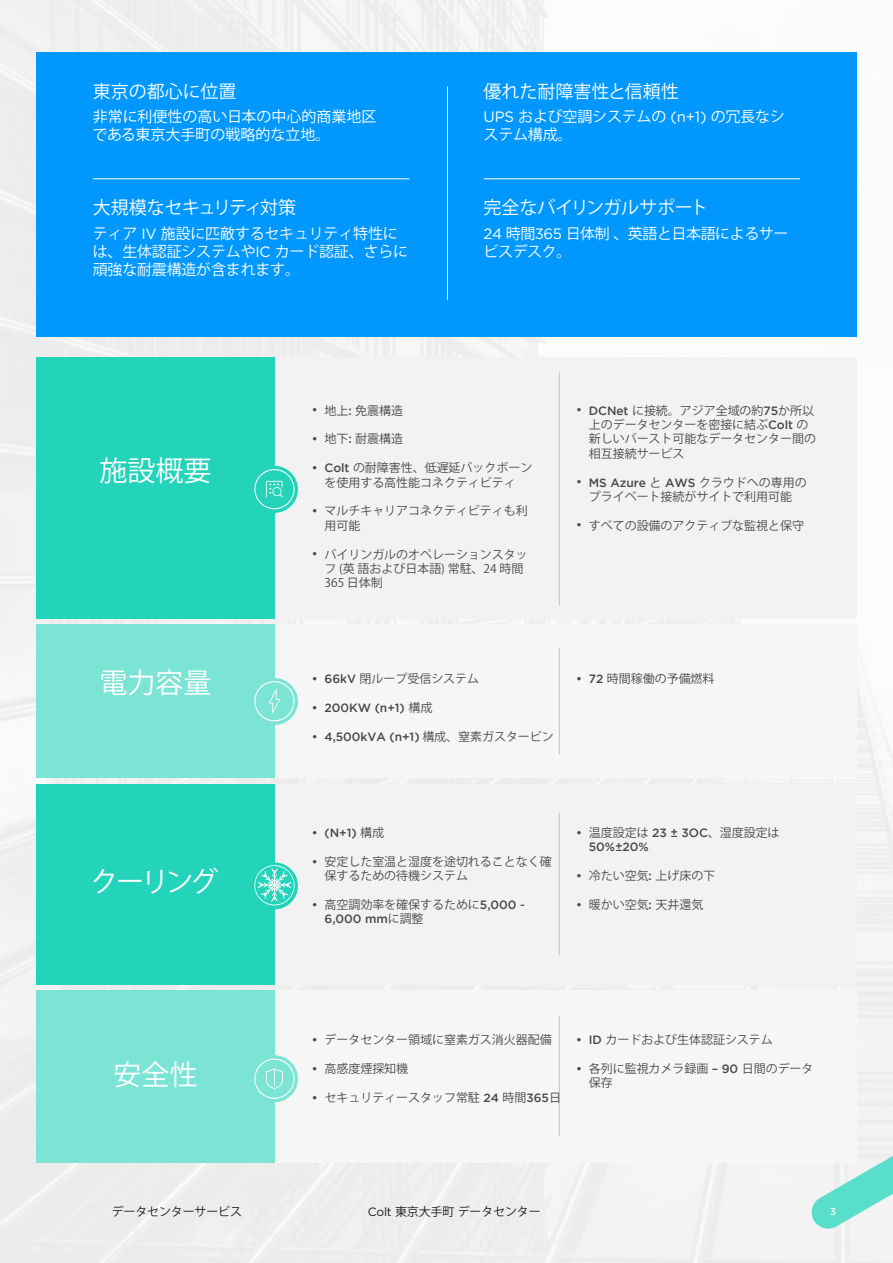
<style>
.page{position:relative;width:893px;height:1263px;background:#fff}
.page>*{position:absolute;margin:0;border:0;box-sizing:border-box;transform-origin:0 0}
.t1{font:28.05px "Koz Go Pr 6 N";color:#fff}
.t2{font:18px "Koz Go Pr 6 N";color:#fff}
.t3{font:18px "Koz Go Pr 6 N";letter-spacing:-.02em;color:#fff}
.t4{font:15px/18px "Koz Go Pr 6 N";letter-spacing:-.015em;color:#fff}
.t5{font:12px/14.4px "Koz Go Pr 6 N";letter-spacing:-.005em;color:#484a47}
.t6{font:500 12px "Gotham";letter-spacing:-.005em;color:#484a47}
.t7{font:12px "Koz Go Pr 6 N";letter-spacing:-.015em;color:#1d1d1b}
.t8{font:500 9.75px "Gotham";color:#fff}
.s1{font-family:"Gotham"}
.s2{font-family:"Gotham";font-weight:500}
.s3{font-family:"Koz Go Pr 6 N";font-weight:400}
</style>
<div class="page">
<img style="left:0;top:0;width:893px;height:1263px">
<svg style="left:809px;top:1141px;width:84px;height:90px"></svg>
<div style="left:274px;top:624px;width:583px;height:154px;background:#f6f6f6"></div>
<div style="left:36px;top:624px;width:238px;height:154px;background:#7be4d4"></div>
<hr style="left:559px;top:648px;width:1px;height:106px;background:#c3c3c3">
<div style="left:251px;top:678px;width:47px;height:47px;background:#7be4d4;border-radius:50%"></div>
<svg style="left:254px;top:681px;width:41px;height:40px"></svg>
<div style="left:274px;top:990px;width:583px;height:172px;background:#f6f6f6"></div>
<div style="left:36px;top:990px;width:238px;height:172px;background:#7be4d4"></div>
<hr style="left:559px;top:1016px;width:1px;height:120px;background:#c3c3c3">
<div style="left:251px;top:1055px;width:47px;height:47px;background:#7be4d4;border-radius:50%"></div>
<svg style="left:254px;top:1058px;width:41px;height:41px"></svg>
<div style="left:274px;top:357px;width:583px;height:262px;background:#f2f2f2"></div>
<div style="left:36px;top:357px;width:238px;height:262px;background:#23d3ba"></div>
<hr style="left:559px;top:372px;width:1px;height:233px;background:#c3c3c3">
<div style="left:251px;top:466px;width:47px;height:47px;background:#23d3ba;border-radius:50%"></div>
<svg style="left:254px;top:469px;width:41px;height:40px"></svg>
<div style="left:274px;top:784px;width:583px;height:200px;background:#f2f2f2"></div>
<div style="left:36px;top:784px;width:238px;height:200px;background:#23d3ba"></div>
<hr style="left:559px;top:813px;width:1px;height:142px;background:#c3c3c3">
<div style="left:251px;top:862px;width:47px;height:47px;background:#23d3ba;border-radius:50%"></div>
<svg style="left:254px;top:865px;width:41px;height:40px"></svg>
<div style="left:36px;top:52px;width:821px;height:284px;background:#0098ff"></div>
<hr style="left:93px;top:178px;width:316px;height:1px;background:#fff">
<hr style="left:447px;top:87px;width:1px;height:213px;background:#fff">
<hr style="left:484px;top:178px;width:316px;height:1px;background:#fff">
<h2 class="t2" style="left:93px;top:81px;width:145px">東京の都心に位置</h2>
<h2 class="t2" style="left:484px;top:81px;width:197px">優れた耐障害性と信頼性</h2>
<p class="t4" style="left:92px;top:108px;width:286px">非常に利便性の高い日本の中心的商業地区である東京大手町の戦略的な立地。</p>
<p class="t4" style="left:484px;top:108px;width:303px"><span class="s1">UPS</span> および空調システムの <span class="s1">(n+1)</span> の冗長なシステム構成。</p>
<h2 class="t3" style="left:93px;top:197px;width:205px">大規模なセキュリティ対策</h2>
<p class="t4" style="left:93px;top:225px;width:317px">ティア <span class="s1">IV</span> 施設に匹敵するセキュリティ特性には、生体認証システムや<span class="s1">IC</span> カード認証、さらに頑強な耐震構造が含まれます。</p>
<h2 class="t2" style="left:484px;top:197px;width:226px">完全なバイリンガルサポート</h2>
<p class="t4" style="left:484px;top:225px;width:306px"><span class="s1">24</span> 時間<span class="s1">365</span> 日体制、英語と日本語によるサービスデスク。</p>
<h1 class="t1" style="left:99px;top:454px;width:114px">施設概要</h1>
<p class="t6" style="left:312px;top:402px;width:7px">•</p>
<p class="t6" style="left:312px;top:431px;width:7px">•</p>
<p class="t6" style="left:312px;top:460px;width:7px">•</p>
<p class="t6" style="left:312px;top:503px;width:7px">•</p>
<p class="t6" style="left:312px;top:546px;width:7px">•</p>
<p class="t5" style="left:325px;top:403px;width:80px">地上<span class="s2">:</span> 免震構造</p>
<p class="t5" style="left:325px;top:432px;width:80px">地下<span class="s2">:</span> 耐震構造</p>
<p class="t5" style="left:325px;top:461px;width:209px"><span class="s2">Colt</span> の耐障害性、低遅延バックボーンを使用する高性能コネクティビティ</p>
<p class="t5" style="left:325px;top:504px;width:205px">マルチキャリアコネクティビティも利用可能</p>
<p class="t5" style="left:325px;top:547px;width:205px">バイリンガルのオペレーションスタッフ (英 語および日本語) 常駐、24 時間<br>365 日体制</p>
<p class="t6" style="left:576px;top:402px;width:7px">•</p>
<p class="t6" style="left:576px;top:474px;width:7px">•</p>
<p class="t6" style="left:576px;top:517px;width:7px">•</p>
<p class="t5" style="left:589px;top:403px;width:229px"><span class="s2">DCNet</span> に接続。アジア全域の約<span class="s2">75</span>か所以上のデータセンターを密接に結ぶ<span class="s2">Colt</span> の新しいバースト可能なデータセンター間の相互接続サービス</p>
<p class="t6" style="left:589px;top:474px;width:219px">MS Azure <span class="s3">と</span> AWS <span class="s3">クラウドへの専用の</span></p>
<p class="t5" style="left:589px;top:490px;width:205px">プライベート接続がサイトで利用可能</p>
<p class="t5" style="left:589px;top:518px;width:217px">すべての設備のアクティブな監視と保守</p>
<h1 class="t1" style="left:99px;top:667px;width:114px">電力容量</h1>
<p class="t5" style="left:325px;top:672px;width:156px"><span class="s2">66kV</span> 閉ループ受信システム</p>
<p class="t6" style="left:325px;top:700px;width:109px">200KW (n+1) <span class="s3">構成</span></p>
<p class="t6" style="left:325px;top:729px;width:231px">4,500kVA (n+1) <span class="s3">構成、窒素ガスタービン</span></p>
<p class="t6" style="left:312px;top:671px;width:7px">•</p>
<p class="t6" style="left:312px;top:700px;width:7px">•</p>
<p class="t6" style="left:312px;top:729px;width:7px">•</p>
<p class="t5" style="left:576px;top:672px;width:140px"><span class="s2">• 72</span> 時間稼働の予備燃料</p>
<h1 class="t1" style="left:91px;top:866px;width:129px">クーリング</h1>
<p class="t6" style="left:312px;top:825px;width:7px">•</p>
<p class="t6" style="left:312px;top:854px;width:7px">•</p>
<p class="t6" style="left:312px;top:897px;width:7px">•</p>
<p class="t6" style="left:325px;top:825px;width:61px">(N+1) <span class="s3">構成</span></p>
<p class="t5" style="left:325px;top:854px;width:229px">安定した室温と湿度を途切れることなく確保するための待機システム</p>
<p class="t5" style="left:325px;top:898px;width:202px">高空調効率を確保するために<span class="s2">5,000 -</span></p>
<p class="t6" style="left:325px;top:911px;width:101px">6,000 mm<span class="s3">に調整</span></p>
<p class="t6" style="left:576px;top:825px;width:7px">•</p>
<p class="t6" style="left:576px;top:868px;width:7px">•</p>
<p class="t6" style="left:576px;top:897px;width:7px">•</p>
<p class="t5" style="left:589px;top:826px;width:192px">温度設定は <span class="s2">23 ± 3OC</span>、湿度設定は</p>
<p class="t6" style="left:589px;top:839px;width:61px">50%±20%</p>
<p class="t5" style="left:589px;top:869px;width:128px">冷たい空気<span class="s2">:</span> 上げ床の下</p>
<p class="t5" style="left:589px;top:898px;width:116px">暖かい空気<span class="s2">:</span> 天井還気</p>
<h1 class="t1" style="left:113px;top:1059px;width:86px">安全性</h1>
<p class="t6" style="left:312px;top:1032px;width:7px">•</p>
<p class="t6" style="left:312px;top:1061px;width:7px">•</p>
<p class="t6" style="left:312px;top:1090px;width:7px">•</p>
<p class="t5" style="left:325px;top:1033px;width:229px">データセンター領域に窒素ガス消火器配備</p>
<p class="t5" style="left:325px;top:1062px;width:85px">高感度煙探知機</p>
<p class="t5" style="left:325px;top:1090px;width:238px">セキュリティースタッフ常駐 <span class="s2">24</span> 時間<span class="s2">365</span>日</p>
<p class="t6" style="left:576px;top:1032px;width:7px">•</p>
<p class="t6" style="left:576px;top:1061px;width:7px">•</p>
<p class="t5" style="left:589px;top:1033px;width:186px"><span class="s2">ID</span> カードおよび生体認証システム</p>
<p class="t5" style="left:589px;top:1062px;width:226px">各列に監視カメラ録画 <span class="s2">– 90</span> 日間のデータ保存</p>
<p class="t7" style="left:112px;top:1205px;width:132px">データセンターサービス</p>
<p class="t7" style="left:368px;top:1205px;width:174px"><span class="s1">Colt</span> 東京大手町データセンター</p>
<p class="t8" style="left:830px;top:1205px;width:8px">3</p>
</div>
